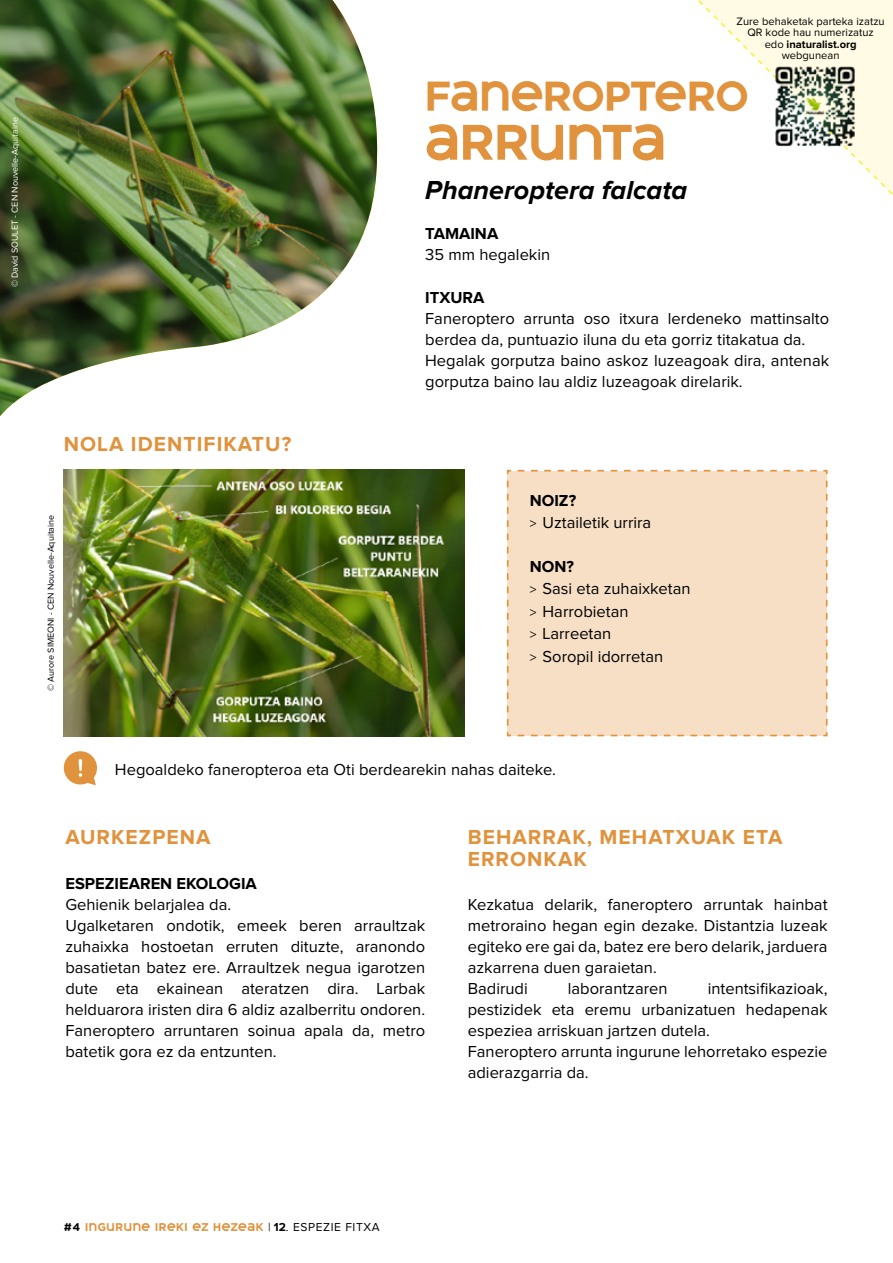
<style>
.page{position:relative;width:893px;height:1263px;background:#fff}
.page>*{position:absolute;margin:0;border:0;box-sizing:border-box;transform-origin:0 0}
.t1{font:54px "Arkam";color:#e0923d}
.t2{font:45px "Arkam";color:#e0923d}
.t3{font:italic 700 27px "Proxima Nova";color:#000}
.t4{font:700 21px/22.5px "Proxima Nova";letter-spacing:.05em;color:#e0923d}
.t5{font:16.5px/21px "Proxima Nova";color:#000}
.t6{font:700 16.5px "Proxima Nova";color:#000}
.t7{font:12px "Arkam";letter-spacing:.05em;color:#e0923d}
.t8{font:11.1px/11.2px "Proxima Nova";color:#000;text-align:center}
.t9{font:9px "Proxima Nova";color:#000}
.t10{font:9px "Proxima Nova";color:#fff}
.s1{font-weight:700}
.s2{font-size:13.5px}
.s3{color:#000}
.s4{font-family:"Proxima Nova";color:#000}
.s5{font-family:"Proxima Nova";font-weight:700;color:#000}
</style>
<div class="page">
<img style="left:0;top:0;width:378px;height:416px">
<img style="left:64px;top:470px;width:400px;height:266px">
<div style="left:506px;top:469px;width:322px;height:268px;background:#f7dfc6"></div>
<svg style="left:64px;top:751px;width:33px;height:34px"></svg>
<svg style="left:698px;top:0;width:195px;height:195px"></svg>
<img style="left:767px;top:58px;width:96px;height:96px">
<p class="t10" style="left:11px;top:287px;width:172px;rotate:-90deg">© David SOULET - CEN Nouvelle-Aquitaine</p>
<p class="t4" style="left:64px;top:433px;width:229px">NOLA IDENTIFIKATU?</p>
<p class="t9" style="left:47px;top:691px;width:178px;rotate:-90deg">© Aurore SIMEONI - CEN Nouvelle-Aquitaine</p>
<p class="t8" style="left:737px;top:16px;width:150px">Zure behaketak parteka izatzu<br>QR kode hau numerizatuz edo <span class="s1">inaturalist.org </span>webgunean</p>
<h2 class="t2" style="left:425px;top:74px;width:325px">FANEROPTERO</h2>
<h1 class="t1" style="left:425px;top:116px;width:242px">ARRUNTA</h1>
<h3 class="t3" style="left:425px;top:178px;width:264px">Phaneroptera falcata</h3>
<p class="t6" style="left:425px;top:224px;width:75px">TAMAINA</p>
<p class="t5" style="left:425px;top:244px;width:127px">35 mm hegalekin</p>
<p class="t6" style="left:425px;top:288px;width:61px">ITXURA</p>
<p class="t5" style="left:425px;top:309px;width:405px">Faneroptero arrunta oso itxura lerdeneko mattinsalto berdea da, puntuazio iluna du eta gorriz titakatua da.<br>Hegalak gorputza baino askoz luzeagoak dira, antenak gorputza baino lau aldiz luzeagoak direlarik.</p>
<p class="t5" style="left:530px;top:490px;width:123px;line-height:22.5px"><span class="s1">NOIZ?<br></span><span class="s2">&gt;</span> Uztailetik urrira</p>
<p class="t5" style="left:530px;top:556px;width:162px;line-height:22.5px"><span class="s1">NON?<br></span><span class="s2">&gt;</span> Sasi eta zuhaixketan <span class="s2">&gt;</span> Harrobietan<br><span class="s2">&gt;</span> Larreetan<br><span class="s2">&gt;</span> Soropil idorretan</p>
<p class="t5" style="left:115px;top:759px;width:443px">Hegoaldeko faneropteroa eta Oti berdearekin nahas daiteke.</p>
<p class="t4" style="left:65px;top:826px;width:147px">AURKEZPENA</p>
<p class="t6" style="left:65px;top:873px;width:193px">ESPEZIEAREN EKOLOGIA</p>
<p class="t5" style="left:65px;top:894px;width:361px">Gehienik belarjalea da.<br>Ugalketaren ondotik, emeek beren arraultzak zuhaixka hostoetan erruten dituzte, aranondo basatietan batez ere. Arraultzek negua igarotzen dute eta ekainean ateratzen dira. Larbak helduarora iristen dira 6 aldiz azalberritu ondoren.<br>Faneroptero arruntaren soinua apala da, metro batetik gora ez da entzunten.</p>
<p class="t4" style="left:468px;top:826px;width:316px">BEHARRAK, MEHATXUAK ETA<br>ERRONKAK</p>
<p class="t5" style="left:468px;top:894px;width:361px">Kezkatua delarik, faneroptero arruntak hainbat metroraino hegan egin dezake. Distantzia luzeak egiteko ere gai da, batez ere bero delarik, jarduera azkarrena duen garaietan.<br>Badirudi</p>
<p class="t5" style="left:468px;top:978px;width:361px;text-indent:240px">intentsifikazioak, pestizidek eta eremu urbanizatuen hedapenak espeziea arriskuan jartzen dutela.<br>Faneroptero arrunta ingurune lehorretako espezie adierazgarria da.</p>
<p class="t5" style="left:568px;top:978px;width:101px">laborantzaren</p>
<p class="t7" style="left:64px;top:1221px;width:318px"><span class="s3">#4</span> INGURUNE IREKI EZ HEZEAK <span class="s4">|</span> <span class="s5">12</span><span class="s4">. ESPEZIE FITXA</span></p>
</div>
